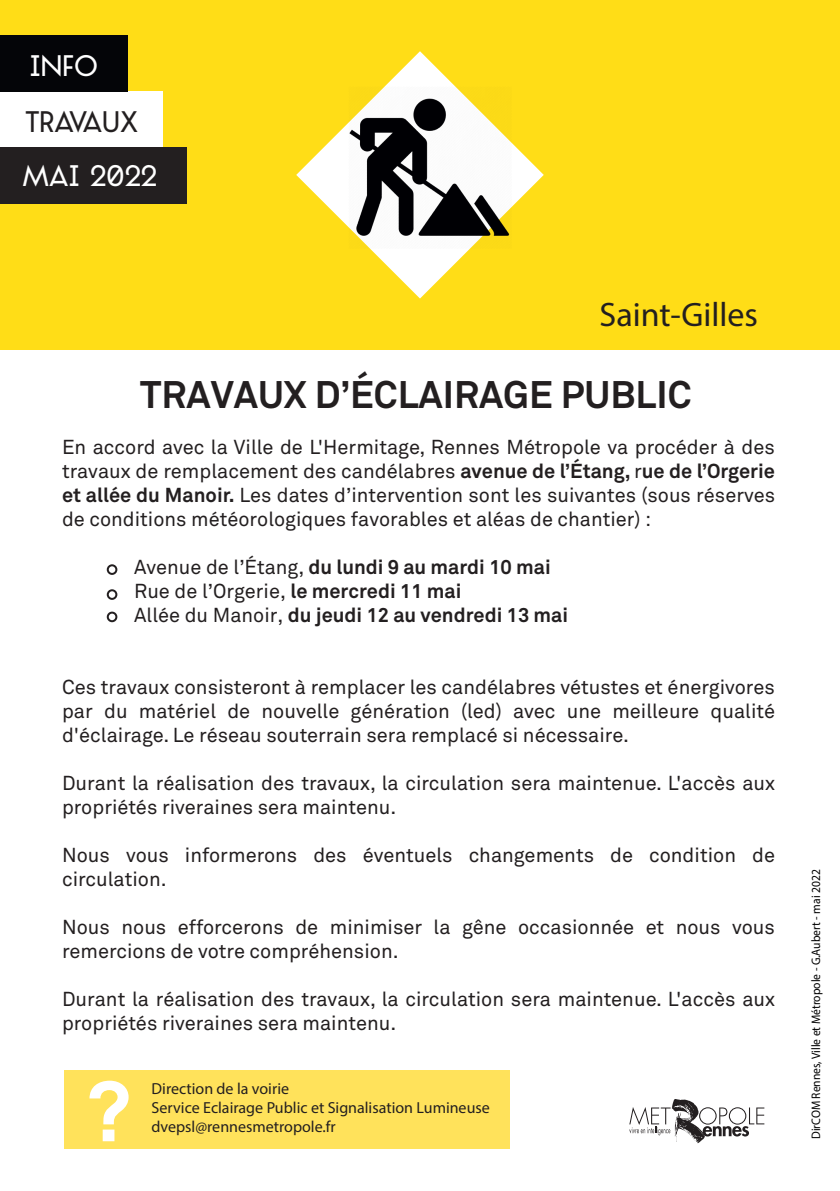
<style>
.page{position:relative;width:840px;height:1191px;background:#fff}
.page>*{position:absolute;margin:0;border:0;box-sizing:border-box;transform-origin:0 0}
.t1{font:700 38px "Akkurat";color:#231f20}
.t2{font:34px "Myriad Pro";color:#231f20}
.t3{font:28px "TJ Evolette A";color:#fff}
.t4{font:28px "TJ Evolette A";color:#231f20}
.t5{font:20px/24px "Akkurat";color:#231f20}
.t6{font:700 20px/24px "Akkurat";color:#231f20}
.t7{font:16px/19.2px "Myriad Pro";color:#231f20}
.t8{font:12.4px "Myriad Pro";color:#000001;scale:.93 1}
.s1{font-weight:700}
.s2{font-weight:400}
</style>
<div class="page">
<svg style="left:629px;top:1099px;width:135px;height:44px"></svg>
<div style="left:0;top:0;width:839px;height:350px;background:#ffdd17"></div>
<svg style="left:296px;top:51px;width:247px;height:247px"></svg>
<img style="left:348px;top:86px;width:163px;height:163px">
<div style="left:0;top:91px;width:162px;height:56px;background:#fff"></div>
<div style="left:0;top:35px;width:127px;height:56px;background:#040508"></div>
<div style="left:0;top:147px;width:186px;height:56px;background:#231f20"></div>
<div style="left:63px;top:1070px;width:446px;height:79px;background:#ffe25b"></div>
<svg style="left:89px;top:1080px;width:39px;height:61px"></svg>
<div style="left:107px;top:564px;width:10px;height:11px;border:2px solid #231f20;border-radius:50%"></div>
<div style="left:107px;top:589px;width:10px;height:11px;border:2px solid #231f20;border-radius:50%"></div>
<div style="left:107px;top:611px;width:10px;height:11px;border:2px solid #231f20;border-radius:50%"></div>
<h3 class="t3" style="left:29px;top:49px;width:70px">INFO</h3>
<h3 class="t4" style="left:25px;top:105px;width:114px">TRAVAUX</h3>
<h3 class="t3" style="left:22px;top:159px;width:136px">MAI 2022</h3>
<h2 class="t2" style="left:599px;top:294px;width:160px">Saint-Gilles</h2>
<h1 class="t1" style="left:140px;top:371px;width:552px">TRAVAUX D’ÉCLAIRAGE PUBLIC</h1>
<p class="t5" style="left:62px;top:435px;width:714px;text-align:justify">En accord avec la Ville de L'Hermitage, Rennes Métropole va procéder à des travaux de remplacement des candélabres <span class="s1">avenue de l’Étang,</span> r<span class="s1">ue de l’Orgerie et allée du Manoir.</span> Les dates d’intervention sont les suivantes (sous réserves de conditions météorologiques favorables et aléas de chantier) :</p>
<p class="t6" style="left:134px;top:555px;width:435px"><span class="s2">Avenue de l’Étang,</span> du lundi 9 au mardi 10 mai<br><span class="s2">Rue de l’Orgerie,</span> le mercredi 11 mai<br><span class="s2">Allée du Manoir,</span> du jeudi 12 au vendredi 13 mai</p>
<p class="t5" style="left:62px;top:675px;width:714px;text-align:justify">Ces travaux consisteront à remplacer les candélabres vétustes et énergivores par du matériel de nouvelle génération (led) avec une meilleure qualité d'éclairage. Le réseau souterrain sera remplacé si nécessaire.</p>
<p class="t5" style="left:62px;top:771px;width:714px">Durant la réalisation des travaux, la circulation sera maintenue. L'accès aux propriétés riveraines sera maintenu.</p>
<p class="t5" style="left:62px;top:843px;width:714px">Nous vous informerons des éventuels changements de condition de circulation.</p>
<p class="t5" style="left:62px;top:915px;width:714px">Nous nous efforcerons de minimiser la gêne occasionnée et nous vous remercions de votre compréhension.</p>
<p class="t5" style="left:62px;top:987px;width:714px">Durant la réalisation des travaux, la circulation sera maintenue. L'accès aux propriétés riveraines sera maintenu.</p>
<p class="t7" style="left:151px;top:1078px;width:339px">Direction de la voirie<br>Service Eclairage Public et Signalisation Lumineuse dvepsl@rennesmetropole.fr</p>
<p class="t8" style="left:807px;top:1139px;width:291px;rotate:-90deg">DirCOM Rennes, Ville et Métropole - G.Aubert - mai 2022</p>
</div>
